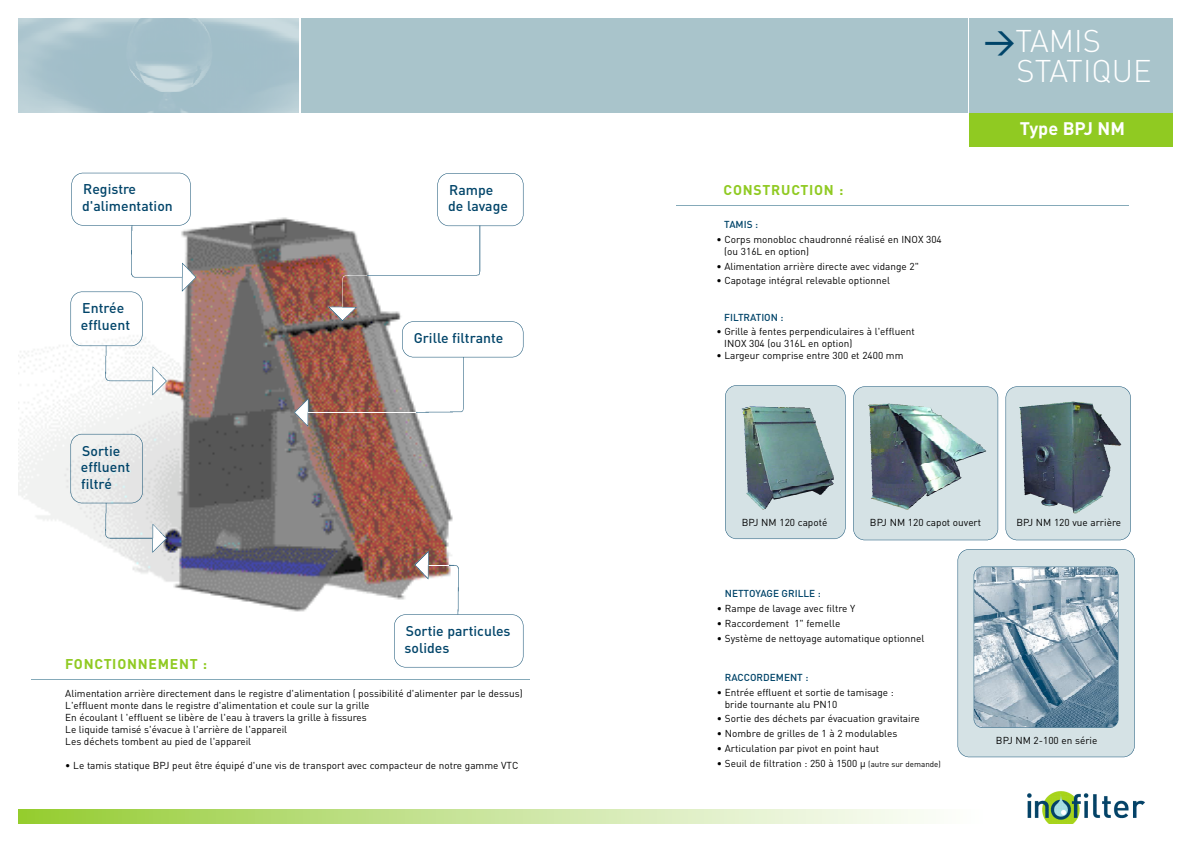
<style>
.page{position:relative;width:1191px;height:842px;background:#fff}
.page>*{position:absolute;margin:0;border:0;box-sizing:border-box;transform-origin:0 0}
.t1{font:300 31px/30px "DIN";color:#fff}
.t2{font:700 18px "DIN";color:#fff}
.t3{font:500 14px/16.8px "DIN";color:#004469}
.t4{font:700 14px "DIN";letter-spacing:.045em;color:#90ca22}
.t5{font:10px/12px "DIN";color:#000}
.t6{font:500 10px "DIN";color:#004469}
.s1{font-weight:500;color:#004469}
.s2{font-size:8px}
</style>
<div class="page">
<img style="left:18px;top:217px;width:435px;height:395px">
<div style="left:18px;top:18px;width:1155px;height:95px;background:#a9c4cb"></div>
<img style="left:18px;top:809px;width:910px;height:15px">
<img style="left:18px;top:18px;width:281px;height:95px">
<img style="left:1028px;top:791px;width:117px;height:33px">
<div style="left:969px;top:113px;width:204px;height:33px;background:#90ca22"></div>
<hr style="left:32px;top:679px;width:498px;height:1px;background:#85aab9">
<hr style="left:676px;top:205px;width:453px;height:1px;background:#85aab9">
<svg style="left:71px;top:434px;width:96px;height:119px"></svg>
<svg style="left:294px;top:398px;width:14px;height:29px"></svg>
<svg style="left:725px;top:385px;width:121px;height:154px;background:#a6bbbd"></svg>
<svg style="left:853px;top:386px;width:145px;height:154px;background:#aabbbf"></svg>
<svg style="left:1006px;top:386px;width:125px;height:154px;background:#94a2a9"></svg>
<svg style="left:958px;top:549px;width:177px;height:208px;background:#aabec9"></svg>
<hr style="left:968px;top:18px;width:1px;height:128px;background:#fff">
<svg style="left:328px;top:173px;width:195px;height:240px"></svg>
<svg style="left:71px;top:173px;width:125px;height:222px"></svg>
<hr style="left:308px;top:412px;width:108px;height:1px;background:#fff">
<svg style="left:394px;top:551px;width:129px;height:116px"></svg>
<hr style="left:299px;top:18px;width:1px;height:95px;background:#fff">
<h3 class="t3" style="left:82px;top:182px;width:92px">Registre d'alimentation</h3>
<h3 class="t3" style="left:81px;top:301px;width:51px">Entrée effluent</h3>
<h3 class="t3" style="left:81px;top:443px;width:51px">Sortie effluent filtré</h3>
<h3 class="t4" style="left:65px;top:658px;width:143px">FO N CTIONNEMENT :</h3>
<h3 class="t3" style="left:448px;top:182px;width:61px">Rampe de lavage</h3>
<h3 class="t3" style="left:414px;top:331px;width:91px">Grille filtrante</h3>
<h3 class="t3" style="left:405px;top:624px;width:107px">Sortie particules solides</h3>
<p class="t5" style="left:65px;top:689px;width:459px">Alimentation arrière directement dans le registre d'alimentation ( possibilité d'alimenter par le dessus)<br>L'effluent monte dans le registre d'alimentation et coule sur la grille<br>En écoulant l 'effluent se libère de l'eau à travers la grille à fissures<br>Le liquide tamisé s'évacue à l'arrière de l'appareil<br>Les déchets tombent au pied de l'appareil</p>
<p class="t5" style="left:65px;top:761px;width:455px">• Le tamis statique BPJ peut être équipé d'une vis de transport avec compacteur de notre gamme VTC</p>
<h1 class="t1" style="left:1017px;top:29px;width:136px;text-indent:-33px"><span class="s1">&gt;</span>TAMIS<br>STATIQUE</h1>
<h3 class="t4" style="left:724px;top:184px;width:121px">C O N S T R U CTION :</h3>
<p class="t6" style="left:724px;top:220px;width:35px">TAMIS :</p>
<p class="t5" style="left:724px;top:234px;width:219px;text-indent:-8px">• Corps monobloc chaudronné réalisé en INOX 304 (ou 316L en option)</p>
<p class="t5" style="left:716px;top:261px;width:204px">• Alimentation arrière directe avec vidange 2"</p>
<p class="t5" style="left:716px;top:276px;width:175px">• Capotage intégral relevable optionnel</p>
<p class="t6" style="left:724px;top:313px;width:61px">FILTRATION :</p>
<p class="t5" style="left:724px;top:327px;width:192px;text-indent:-8px">• Grille à fentes perpendiculaires à l'effluent<br>INOX 304 (ou 316L en option)</p>
<p class="t5" style="left:716px;top:351px;width:189px">• Largeur comprise entre 300 et 2400 mm</p>
<h2 class="t2" style="left:1020px;top:121px;width:107px">Type BPJ NM</h2>
<p class="t5" style="left:742px;top:517px;width:87px">BPJ NM 120 capoté</p>
<p class="t5" style="left:870px;top:517px;width:113px">BPJ NM 120 capot ouvert</p>
<p class="t5" style="left:1016px;top:517px;width:106px">BPJ NM 120 vue arrière</p>
<p class="t6" style="left:725px;top:589px;width:98px">NETTOYAGE GRILLE :</p>
<p class="t5" style="left:717px;top:603px;width:140px">• Rampe de lavage avec filtre Y</p>
<p class="t5" style="left:717px;top:618px;width:125px">• Raccordement 1" femelle</p>
<p class="t5" style="left:717px;top:633px;width:209px">• Système de nettoyage automatique optionnel</p>
<p class="t6" style="left:725px;top:673px;width:85px">RACCORDEMENT :</p>
<p class="t5" style="left:725px;top:687px;width:171px;text-indent:-8px">• Entrée effluent et sortie de tamisage : bride tournante alu PN10</p>
<p class="t5" style="left:717px;top:713px;width:205px">• Sortie des déchets par évacuation gravitaire</p>
<p class="t5" style="left:717px;top:728px;width:182px">• Nombre de grilles de 1 à 2 modulables</p>
<p class="t5" style="left:717px;top:743px;width:164px">• Articulation par pivot en point haut</p>
<p class="t5" style="left:717px;top:758px;width:225px">• Seuil de filtration : 250 à 1500 µ <span class="s2">(autre sur demande)</span></p>
<p class="t5" style="left:996px;top:735px;width:103px">BPJ NM 2-100 en série</p>
</div>
